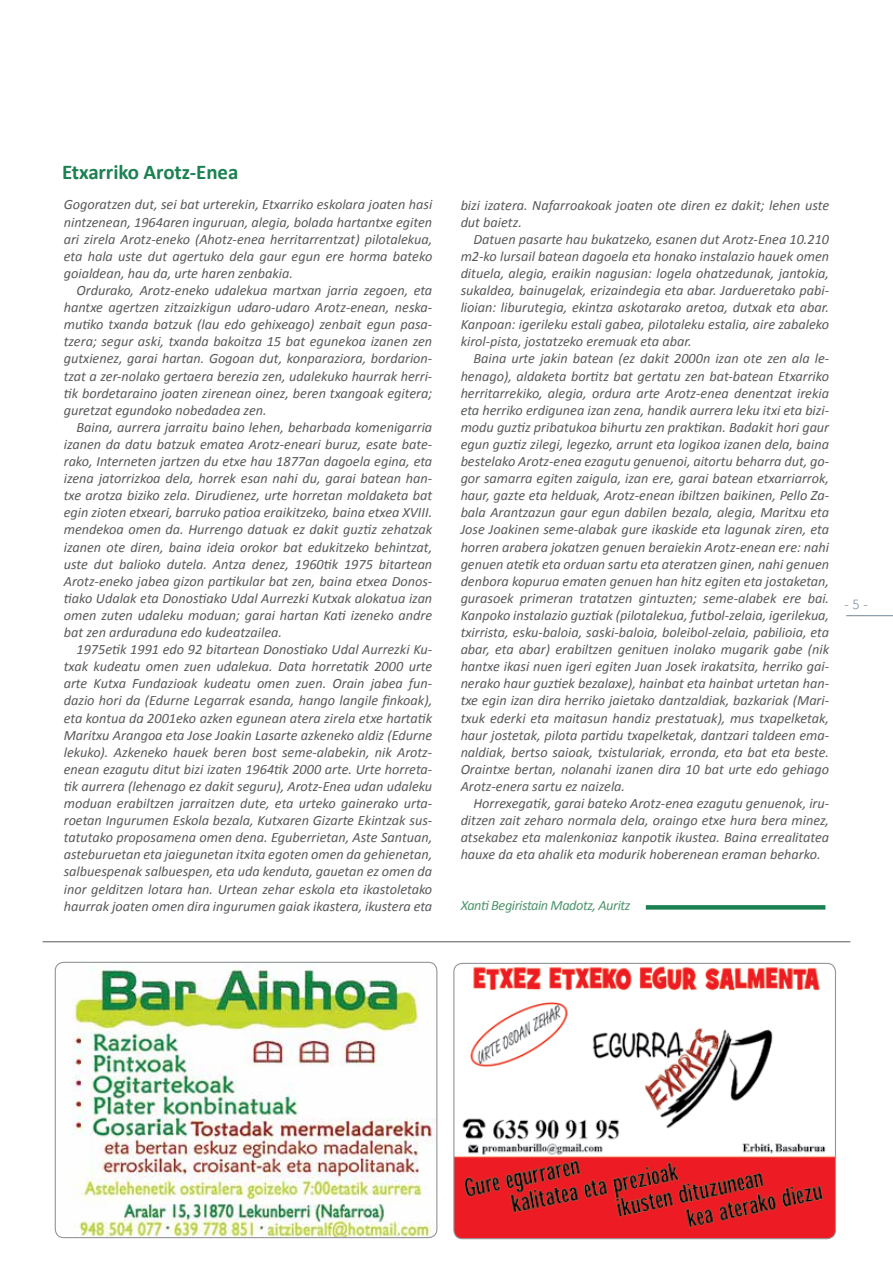
<style>
.page{position:relative;width:893px;height:1263px;background:#fff}
.page>*{position:absolute;margin:0;border:0;box-sizing:border-box;transform-origin:0 0}
.t1{font:700 21px "Calibri";letter-spacing:-.005em;color:#1c8152}
.t2{font:italic 14.25px/17.1px "Calibri";color:#58595b;text-align:justify}
.t3{font:italic 14.25px "Calibri";letter-spacing:-.03em;color:#4e946c}
.t4{font:13.5px "Kabel IT Cby BT";color:#748797}
</style>
<div class="page">
<hr style="left:846px;top:615px;width:47px;height:1px;background:#748797">
<hr style="left:43px;top:941px;width:807px;height:1px;background:#58595b">
<img style="left:55px;top:962px;width:382px;height:275px">
<div style="left:55px;top:962px;width:382px;height:276px;border:1px solid #939598;border-radius:9px"></div>
<div style="left:646px;top:905px;width:179px;height:5px;background:#1c8152"></div>
<img style="left:454px;top:963px;width:381px;height:276px">
<div style="left:453px;top:963px;width:383px;height:276px;border:1px solid #939598;border-radius:9px"></div>
<h1 class="t1" style="left:62px;top:159px;width:178px">Etxarriko Arotz-Enea</h1>
<p class="t2" style="left:64px;top:196px;width:370px">Gogoratzen dut, sei bat urterekin, Etxarriko eskolara joaten hasi nintzenean, 1964aren inguruan, alegia, bolada hartantxe egiten ari zirela Arotz-eneko (Ahotz-enea herritarrentzat) pilotalekua, eta hala uste dut agertuko dela gaur egun ere horma bateko goialdean, hau da, urte haren zenbakia.</p>
<p class="t2" style="left:64px;top:281px;width:370px;text-indent:13px">Ordurako, Arotz-eneko udalekua martxan jarria zegoen, eta hantxe agertzen zitzaizkigun udaro-udaro Arotz-enean, neska&shy;mutiko txanda batzuk (lau edo gehixeago) zenbait egun pasa&shy;tzera; segur aski, txanda bakoitza 15 bat egunekoa izanen zen gutxienez, garai hartan. Gogoan dut, konparaziora, bordarion&shy;tzat a zer-nolako gertaera berezia zen, udalekuko haurrak herri&shy;tik bordetaraino joaten zirenean oinez, beren txangoak egitera; guretzat egundoko nobedadea zen.</p>
<p class="t2" style="left:64px;top:418px;width:370px;text-indent:13px">Baina, aurrera jarraitu baino lehen, beharbada komenigarria izanen da datu batzuk ematea Arotz-eneari buruz, esate bate&shy;rako, Interneten jartzen du etxe hau 1877an dagoela egina, eta izena jatorrizkoa dela, horrek esan nahi du, garai batean han&shy;txe arotza biziko zela. Dirudienez, urte horretan moldaketa bat egin zioten etxeari, barruko patioa eraikitzeko, baina etxea XVIII. mendekoa omen da. Hurrengo datuak ez dakit guztiz zehatzak izanen ote diren, baina ideia orokor bat edukitzeko behintzat, uste dut balioko dutela. Antza denez, 1960tik 1975 bitartean Arotz-eneko jabea gizon partikular bat zen, baina etxea Donos&shy;tiako Udalak eta Donostiako Udal Aurrezki Kutxak alokatua izan omen zuten udaleku moduan; garai hartan Kati izeneko andre bat zen arduraduna edo kudeatzailea.</p>
<p class="t2" style="left:64px;top:640px;width:370px;text-indent:13px">1975etik 1991 edo 92 bitartean Donostiako Udal Aurrezki Ku&shy;txak kudeatu omen zuen udalekua. Data horretatik 2000 urte arte Kutxa Fundazioak kudeatu omen zuen. Orain jabea fun&shy;dazio hori da (Edurne Legarrak esanda, hango langile finkoak), eta kontua da 2001eko azken egunean atera zirela etxe hartatik Maritxu Arangoa eta Jose Joakin Lasarte azkeneko aldiz (Edurne lekuko). Azkeneko hauek beren bost seme-alabekin, nik Arotz&shy;enean ezagutu ditut bizi izaten 1964tik 2000 arte. Urte horreta&shy;tik aurrera (lehenago ez dakit seguru), Arotz-Enea udan udaleku moduan erabiltzen jarraitzen dute, eta urteko gainerako urta&shy;roetan Ingurumen Eskola bezala, Kutxaren Gizarte Ekintzak sus&shy;tatutako proposamena omen dena. Eguberrietan, Aste Santuan, asteburuetan eta jaiegunetan itxita egoten omen da gehienetan, salbuespenak salbuespen, eta uda kenduta, gauetan ez omen da inor gelditzen lotara han. Urtean zehar eskola eta ikastoletako haurrak joaten omen dira ingurumen gaiak ikastera, ikustera eta</p>
<p class="t2" style="left:461px;top:196px;width:370px">bizi izatera. Nafarroakoak joaten ote diren ez dakit; lehen uste dut baietz.</p>
<p class="t2" style="left:461px;top:230px;width:370px;text-indent:13px">Datuen pasarte hau bukatzeko, esanen dut Arotz-Enea 10.210 m2-ko lursail batean dagoela eta honako instalazio hauek omen dituela, alegia, eraikin nagusian: logela ohatzedunak, jantokia, sukaldea, bainugelak, erizaindegia eta abar. Jardueretako pabi&shy;lioian: liburutegia, ekintza askotarako aretoa, dutxak eta abar.<br>Kanpoan: igerileku estali gabea, pilotaleku estalia, aire zabaleko kirol-pista, jostatzeko eremuak eta abar.</p>
<p class="t2" style="left:461px;top:350px;width:370px;text-indent:13px">Baina urte jakin batean (ez dakit 2000n izan ote zen ala le&shy;henago), aldaketa bortitz bat gertatu zen bat-batean Etxarriko herritarrekiko, alegia, ordura arte Arotz-enea denentzat irekia eta herriko erdigunea izan zena, handik aurrera leku itxi eta bizi&shy;modu guztiz pribatukoa bihurtu zen praktikan. Badakit hori gaur egun guztiz zilegi, legezko, arrunt eta logikoa izanen dela, baina bestelako Arotz-enea ezagutu genuenoi, aitortu beharra dut, go&shy;gor samarra egiten zaigula, izan ere, garai batean etxarriarrok, haur, gazte eta helduak, Arotz-enean ibiltzen baikinen, Pello Za&shy;bala Arantzazun gaur egun dabilen bezala, alegia, Maritxu eta Jose Joakinen seme-alabak gure ikaskide eta lagunak ziren, eta horren arabera jokatzen genuen beraiekin Arotz-enean ere: nahi genuen atetik eta orduan sartu eta ateratzen ginen, nahi genuen denbora kopurua ematen genuen han hitz egiten eta jostaketan, gurasoek primeran tratatzen gintuzten; seme-alabek ere bai.<br>Kanpoko instalazio guztiak (pilotalekua, futbol-zelaia, igerilekua, txirrista, esku-baloia, saski-baloia, boleibol-zelaia, pabilioia, eta abar, eta abar) erabiltzen genituen inolako mugarik gabe (nik hantxe ikasi nuen igeri egiten Juan Josek irakatsita, herriko gai&shy;nerako haur guztiek bezalaxe), hainbat eta hainbat urtetan han&shy;txe egin izan dira herriko jaietako dantzaldiak, bazkariak (Mari&shy;txuk ederki eta maitasun handiz prestatuak), mus txapelketak, haur jostetak, pilota partidu txapelketak, dantzari taldeen ema&shy;naldiak, bertso saioak, txistulariak, erronda, eta bat eta beste.<br>Oraintxe bertan, nolanahi izanen dira 10 bat urte edo gehiago Arotz-enera sartu ez naizela.</p>
<p class="t2" style="left:461px;top:794px;width:370px;text-indent:13px">Horrexegatik, garai bateko Arotz-enea ezagutu genuenok, iru&shy;ditzen zait zeharo normala dela, oraingo etxe hura bera minez, atsekabez eta malenkoniaz kanpotik ikustea. Baina errealitatea hauxe da eta ahalik eta modurik hoberenean eraman beharko.</p>
<p class="t4" style="left:844px;top:596px;width:25px">- 5 -</p>
<p class="t3" style="left:461px;top:896px;width:171px">Xanti Begiristain Madotz, Auritz</p>
</div>
